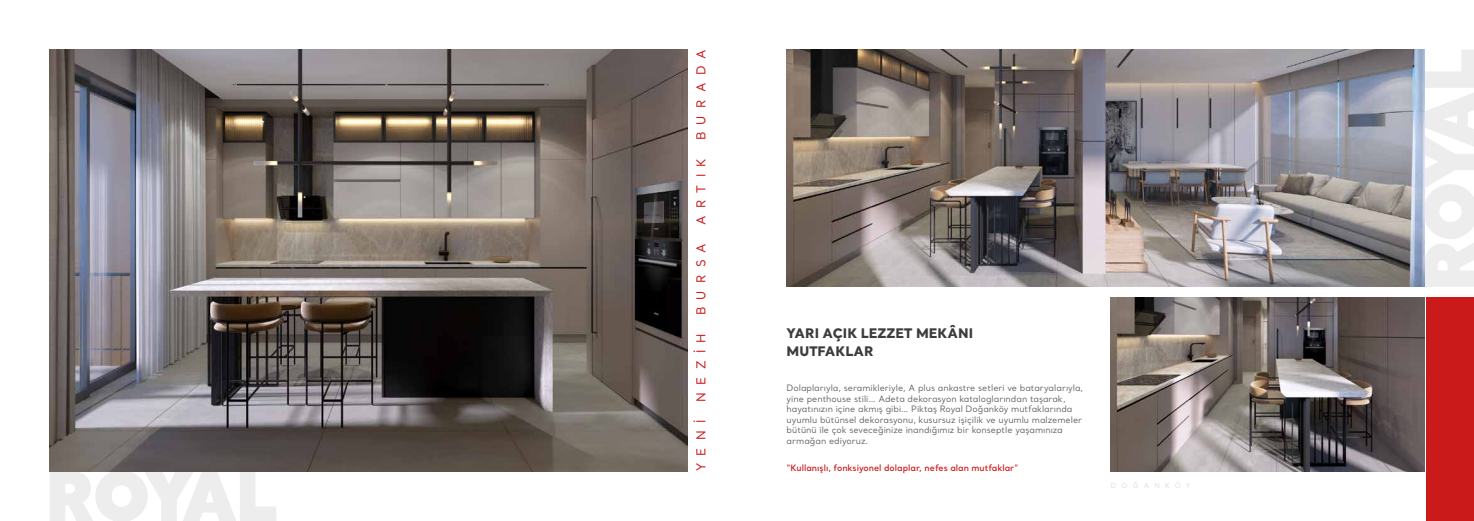
<style>
.page{position:relative;width:1474px;height:521px;background:#fff}
.page>*{position:absolute;margin:0;border:0;box-sizing:border-box;transform-origin:0 0}
.t1{font:800 13.12px/17.5px "Santral";color:#3c3c3b}
.t2{font:12.25px "Santral";letter-spacing:.6em;color:#ca1a1a}
.t3{font:8.75px/10.5px "Santral";color:#575756}
.t4{font:600 8.75px "Santral";color:#ca1a1a}
.t5{font:7px "Santral";letter-spacing:.75em;color:#dadada}
</style>
<div class="page">
<svg style="left:1424px;top:50px;width:49px;height:237px"></svg>
<div style="left:1426px;top:298px;width:47px;height:223px;background:#ca1a1a"></div>
<img style="left:1110px;top:298px;width:314px;height:173px">
<img style="left:786px;top:50px;width:638px;height:237px">
<svg style="left:50px;top:471px;width:226px;height:50px"></svg>
<img style="left:50px;top:50px;width:637px;height:421px">
<h2 class="t2" style="left:693px;top:140px;width:92px;rotate:-90deg">BURADA</h2>
<h2 class="t2" style="left:693px;top:225px;width:68px;rotate:-90deg">ARTIK</h2>
<h2 class="t2" style="left:693px;top:315px;width:74px;rotate:-90deg">BURSA</h2>
<h2 class="t2" style="left:693px;top:402px;width:70px;rotate:-90deg">NEZİH</h2>
<h2 class="t2" style="left:693px;top:471px;width:53px;rotate:-90deg">YENİ</h2>
<h1 class="t1" style="left:786px;top:324px;width:188px">YARI AÇIK LEZZET MEKÂNI<br>MUTFAKLAR</h1>
<p class="t3" style="left:786px;top:383px;width:298px">Dolaplarıyla, seramikleriyle, A plus ankastre setleri ve bataryalarıyla, yine penthouse stili… Adeta dekorasyon kataloglarından taşarak, hayatınızın içine akmış gibi… Piktaş Royal Doğanköy mutfaklarında uyumlu bütünsel dekorasyonu, kusursuz işiçilik ve uyumlu malzemeler bütünü ile çok seveceğinize inandığımız bir konseptle yaşamınıza armağan ediyoruz.</p>
<p class="t4" style="left:786px;top:462px;width:233px">“Kullanışlı, fonksiyonel dolaplar, nefes alan mutfaklar”</p>
<p class="t5" style="left:1110px;top:480px;width:81px">DOĞANKÖY</p>
</div>
